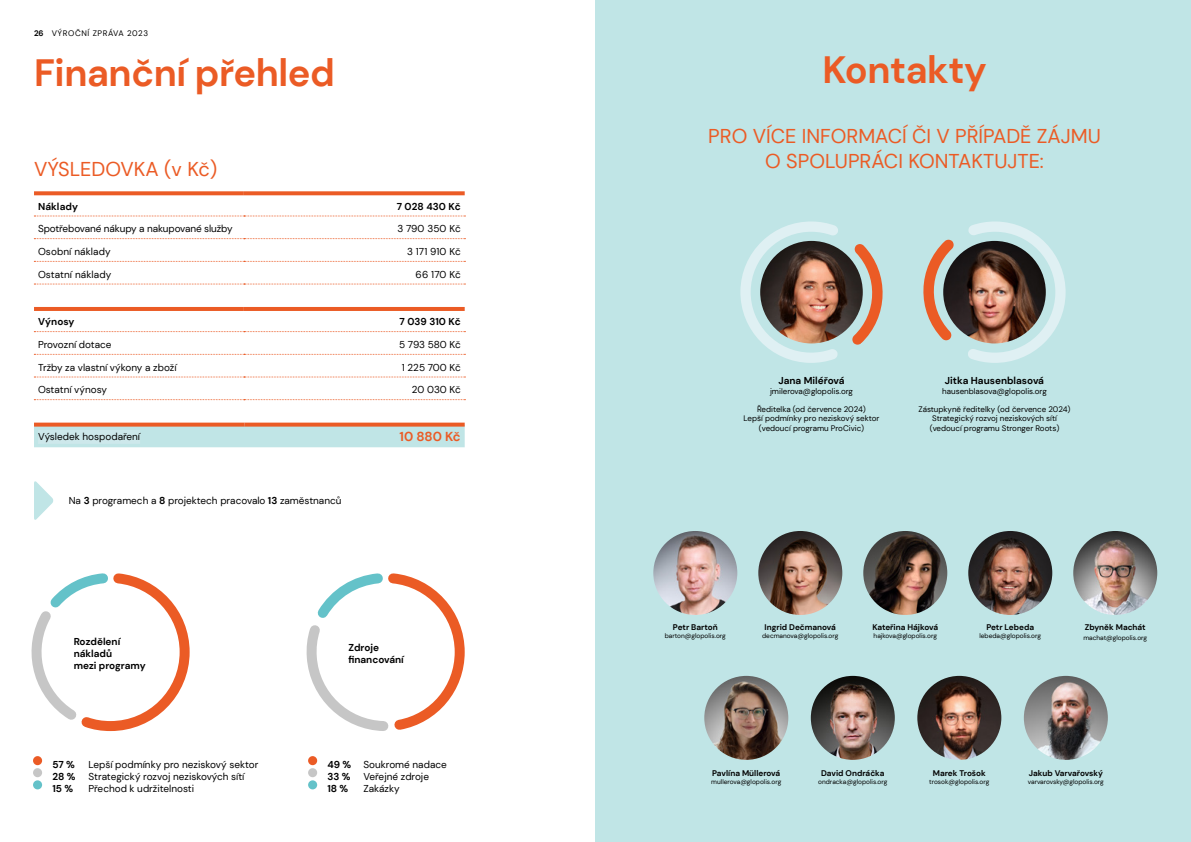
<style>
.page{position:relative;width:1191px;height:842px;background:#fff}
.page>*{position:absolute;margin:0;border:0;box-sizing:border-box;transform-origin:0 0}
.t1{font:700 38px "DM Sans";letter-spacing:-.01em;color:#eb5b25}
.t2{font:20px/25px "DM Sans";color:#eb5b25;text-align:center}
.t3{font:700 13px "DM Sans";color:#eb5b25}
.t4{font:10px/12px "DM Sans";color:#000}
.t5{font:700 10px/12px "DM Sans";color:#000}
.t6{font:700 8.2px "DM Sans";color:#000}
.t7{font:8px/9.6px "DM Sans";color:#000;text-align:center}
.t8{font:8px "DM Sans";letter-spacing:.075em;color:#000}
.t9{font:6.6px "DM Sans";color:#000}
.s1{font-weight:700}
</style>
<div class="page">
<div style="left:595px;top:0;width:596px;height:842px;background:#c0e5e6"></div>
<svg style="left:34px;top:216px;width:431px;height:1px"></svg>
<svg style="left:34px;top:238px;width:431px;height:1px"></svg>
<svg style="left:34px;top:261px;width:431px;height:1px"></svg>
<svg style="left:34px;top:284px;width:431px;height:1px"></svg>
<svg style="left:34px;top:191px;width:210px;height:4px"></svg>
<svg style="left:244px;top:191px;width:221px;height:4px"></svg>
<svg style="left:34px;top:331px;width:431px;height:1px"></svg>
<svg style="left:34px;top:354px;width:431px;height:1px"></svg>
<svg style="left:34px;top:377px;width:431px;height:1px"></svg>
<svg style="left:34px;top:399px;width:431px;height:1px"></svg>
<hr style="left:34px;top:307px;width:210px;height:4px;background:#eb5b25">
<hr style="left:244px;top:307px;width:221px;height:4px;background:#eb5b25">
<div style="left:34px;top:427px;width:431px;height:20px;background:#c0e5e6"></div>
<svg style="left:34px;top:423px;width:210px;height:4px"></svg>
<svg style="left:244px;top:423px;width:221px;height:4px"></svg>
<div style="left:38px;top:430px;width:102px;height:14px;background:#cde8eb"></div>
<svg style="left:31px;top:573px;width:159px;height:159px"></svg>
<svg style="left:306px;top:573px;width:159px;height:158px"></svg>
<div style="left:33px;top:768px;width:9px;height:9px;background:#c6c6c6;border-radius:50%"></div>
<div style="left:308px;top:768px;width:9px;height:9px;background:#c6c6c6;border-radius:50%"></div>
<div style="left:33px;top:756px;width:9px;height:9px;background:#eb5b25;border-radius:50%"></div>
<div style="left:308px;top:756px;width:9px;height:9px;background:#eb5b25;border-radius:50%"></div>
<div style="left:33px;top:780px;width:9px;height:9px;background:#64c2c9;border-radius:50%"></div>
<div style="left:308px;top:780px;width:9px;height:9px;background:#64c2c9;border-radius:50%"></div>
<img style="left:654px;top:532px;width:82px;height:82px">
<div style="left:648px;top:526px;width:94px;height:94px;border:5px solid #c0e5e6;border-radius:50%"></div>
<img style="left:759px;top:532px;width:82px;height:82px">
<div style="left:753px;top:526px;width:94px;height:94px;border:5px solid #c0e5e6;border-radius:50%"></div>
<img style="left:864px;top:532px;width:82px;height:82px">
<div style="left:858px;top:526px;width:94px;height:94px;border:5px solid #c0e5e6;border-radius:50%"></div>
<img style="left:969px;top:532px;width:82px;height:82px">
<div style="left:963px;top:526px;width:94px;height:94px;border:5px solid #c0e5e6;border-radius:50%"></div>
<img style="left:1074px;top:532px;width:82px;height:82px">
<div style="left:1068px;top:526px;width:94px;height:94px;border:5px solid #c0e5e6;border-radius:50%"></div>
<img style="left:808px;top:673px;width:89px;height:89px;border-radius:45px">
<div style="left:805px;top:670px;width:95px;height:95px;border:5px solid #c0e5e6;border-radius:50%"></div>
<img style="left:701px;top:673px;width:90px;height:89px;border-radius:45px">
<div style="left:699px;top:670px;width:94px;height:95px;border:5px solid #c0e5e6;border-radius:50%"></div>
<img style="left:914px;top:673px;width:90px;height:89px;border-radius:45px">
<div style="left:912px;top:670px;width:94px;height:95px;border:5px solid #c0e5e6;border-radius:50%"></div>
<img style="left:1021px;top:673px;width:89px;height:89px;border-radius:45px">
<div style="left:1018px;top:670px;width:95px;height:95px;border:5px solid #c0e5e6;border-radius:50%"></div>
<svg style="left:740px;top:221px;width:143px;height:142px"></svg>
<svg style="left:923px;top:221px;width:143px;height:142px"></svg>
<svg style="left:34px;top:481px;width:20px;height:39px"></svg>
<p class="t8" style="left:34px;top:29px;width:116px"><span class="s1">26</span> VÝROČNÍ ZPRÁVA 2023</p>
<h1 class="t1" style="left:34px;top:49px;width:302px">Finanční přehled</h1>
<h2 class="t2" style="left:34px;top:156px;width:185px">VÝSLEDOVKA (v Kč)</h2>
<p class="t5" style="left:38px;top:200px;width:42px">Náklady</p>
<p class="t5" style="left:397px;top:200px;width:65px">7 028 430 Kč</p>
<p class="t4" style="left:38px;top:223px;width:196px">Spotřebované nákupy a nakupované služby</p>
<p class="t4" style="left:397px;top:223px;width:65px">3 790 350 Kč</p>
<p class="t4" style="left:38px;top:245px;width:74px">Osobní náklady</p>
<p class="t4" style="left:407px;top:245px;width:55px">3 171 910 Kč</p>
<p class="t4" style="left:38px;top:268px;width:75px">Ostatní náklady</p>
<p class="t4" style="left:416px;top:268px;width:47px">66 170 Kč</p>
<p class="t5" style="left:38px;top:316px;width:38px">Výnosy</p>
<p class="t5" style="left:399px;top:316px;width:63px">7 039 310 Kč</p>
<p class="t4" style="left:38px;top:338px;width:75px">Provozní dotace</p>
<p class="t4" style="left:399px;top:338px;width:63px">5 793 580 Kč</p>
<p class="t4" style="left:38px;top:361px;width:140px">Tržby za vlastní výkony a zboží</p>
<p class="t4" style="left:402px;top:361px;width:60px">1 225 700 Kč</p>
<p class="t4" style="left:38px;top:384px;width:70px">Ostatní výnosy</p>
<p class="t4" style="left:412px;top:384px;width:50px">20 030 Kč</p>
<p class="t4" style="left:38px;top:430px;width:104px">Výsledek hospodaření</p>
<h3 class="t3" style="left:399px;top:429px;width:63px">10 880 Kč</h3>
<p class="t4" style="left:69px;top:494px;width:274px">Na <span class="s1">3</span> programech a <span class="s1">8</span> projektech pracovalo <span class="s1">13</span> zaměstnanců</p>
<p class="t5" style="left:74px;top:636px;width:73px">Rozdělení nákladů<br>mezi programy</p>
<p class="t5" style="left:348px;top:642px;width:57px">Zdroje financování</p>
<p class="t5" style="left:52px;top:758px;width:24px">57 %</p>
<p class="t4" style="left:88px;top:758px;width:171px">Lepší podmínky pro neziskový sektor</p>
<p class="t5" style="left:52px;top:770px;width:25px">28 %</p>
<p class="t4" style="left:88px;top:770px;width:157px">Strategický rozvoj neziskových sítí</p>
<p class="t5" style="left:52px;top:782px;width:22px">15 %</p>
<p class="t4" style="left:88px;top:782px;width:107px">Přechod k udržitelnosti</p>
<p class="t4" style="left:327px;top:758px;width:121px"><span class="s1">49 %</span> Soukromé nadace<br><span class="s1">33 %</span></p>
<p class="t4" style="left:363px;top:770px;width:67px">Veřejné zdroje</p>
<p class="t5" style="left:327px;top:782px;width:22px">18 %</p>
<p class="t4" style="left:363px;top:782px;width:38px">Zakázky</p>
<h1 class="t1" style="left:822px;top:46px;width:166px">Kontakty</h1>
<h2 class="t2" style="left:708px;top:123px;width:394px">PRO VÍCE INFORMACÍ ČI V PŘÍPADĚ ZÁJMU<br>O SPOLUPRÁCI KONTAKTUJTE:</h2>
<p class="t5" style="left:778px;top:375px;width:68px">Jana Miléřová</p>
<p class="t7" style="left:770px;top:386px;width:84px">jmilerova@glopolis.org</p>
<p class="t7" style="left:743px;top:404px;width:137px">Ředitelka (od července 2024)<br>Lepší podmínky pro neziskový sektor (vedoucí programu ProCivic)</p>
<p class="t5" style="left:945px;top:375px;width:101px">Jitka Hausenblasová</p>
<p class="t7" style="left:942px;top:386px;width:106px">hausenblasova@glopolis.org</p>
<p class="t7" style="left:918px;top:404px;width:154px">Zástupkyně ředitelky (od července 2024)<br>Strategický rozvoj neziskových sítí (vedoucí programu Stronger Roots)</p>
<p class="t6" style="left:673px;top:622px;width:46px">Petr Bartoň</p>
<p class="t9" style="left:665px;top:632px;width:63px">barton@glopolis.org</p>
<p class="t6" style="left:764px;top:622px;width:73px">Ingrid Dečmanová</p>
<p class="t9" style="left:762px;top:632px;width:78px">decmanova@glopolis.org</p>
<p class="t6" style="left:872px;top:622px;width:67px">Kateřina Hájková</p>
<p class="t9" style="left:873px;top:632px;width:65px">hajkova@glopolis.org</p>
<p class="t6" style="left:986px;top:622px;width:49px">Petr Lebeda</p>
<p class="t9" style="left:979px;top:632px;width:63px">lebeda@glopolis.org</p>
<p class="t6" style="left:1084px;top:622px;width:62px">Zbyněk Machát</p>
<p class="t9" style="left:1083px;top:634px;width:65px">machat@glopolis.org</p>
<p class="t6" style="left:712px;top:768px;width:70px">Pavlína Müllerová</p>
<p class="t9" style="left:711px;top:777px;width:71px">mullerova@glopolis.org</p>
<p class="t6" style="left:821px;top:768px;width:65px">David Ondráčka</p>
<p class="t9" style="left:818px;top:777px;width:71px">ondracka@glopolis.org</p>
<p class="t6" style="left:932px;top:768px;width:55px">Marek Trošok</p>
<p class="t9" style="left:929px;top:777px;width:62px">trosok@glopolis.org</p>
<p class="t6" style="left:1028px;top:768px;width:76px">Jakub Varvařovský</p>
<p class="t9" style="left:1027px;top:777px;width:77px">varvarovsky@glopolis.org</p>
</div>
